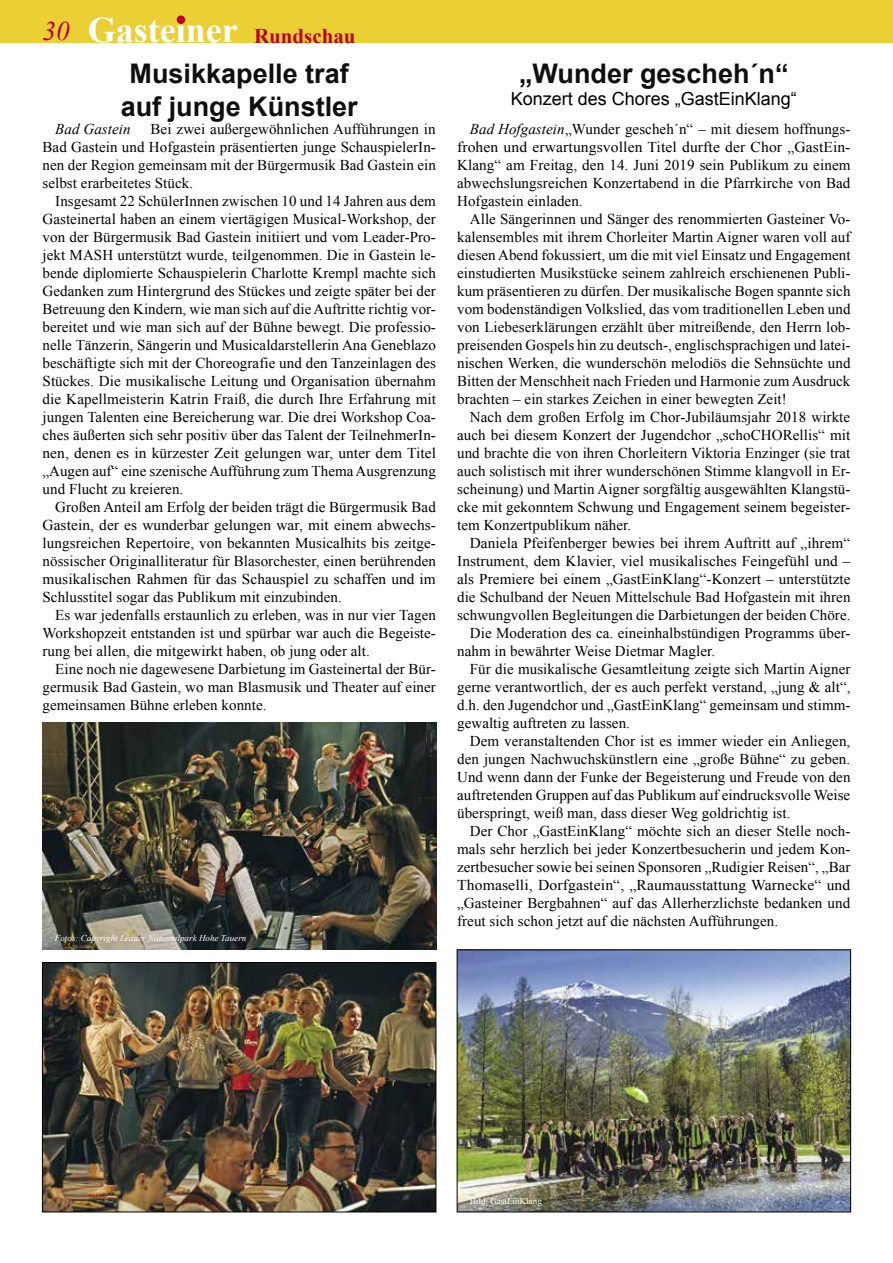
<style>
.page{position:relative;width:893px;height:1263px;background:#fff}
.page>*{position:absolute;margin:0;border:0;box-sizing:border-box;transform-origin:0 0}
.t1{font:700 36px "Times New Roman";color:#fff}
.t2{font:700 27px/32.4px "Arial";color:#0f0f0f;text-align:center}
.t3{font:18px "Arial";color:#000}
.t4{font:15px/18px "Times New Roman";letter-spacing:.005em;color:#000;text-align:justify}
.t5{font:15px "Times New Roman";letter-spacing:.005em;color:#000;scale:1.04 1}
.t6{font:italic 15px "Times New Roman";letter-spacing:.005em;color:#000}
.t7{font:italic 9px "Times New Roman";letter-spacing:.005em;color:#fff}
.t8{font:9px "Times New Roman";letter-spacing:.005em;color:#fff}
.s1{font-weight:400;font-style:italic;font-size:27px;color:#be0029}
.s2{font-size:21px;color:#be0029}
.s3{font-style:italic}
</style>
<div class="page">
<div style="left:0;top:0;width:893px;height:43px;background:#ebd035"></div>
<div style="left:177px;top:16px;width:8px;height:8px;background:#be0029;border-radius:50%"></div>
<img style="left:44px;top:964px;width:390px;height:246px">
<div style="left:42px;top:962px;width:394px;height:250px;border:1px solid #000"></div>
<img style="left:43px;top:722px;width:393px;height:227px">
<img style="left:459px;top:951px;width:390px;height:259px">
<div style="left:457px;top:949px;width:394px;height:263px;border:1px solid #000"></div>
<h1 class="t1" style="left:43px;top:5px;width:315px"><span class="s1">30</span> Gasteiner <span class="s2">Rundschau</span></h1>
<h2 class="t2" style="left:121px;top:59px;width:239px">Musikkapelle traf auf junge Künstler</h2>
<p class="t6" style="left:55px;top:118px;width:77px">Bad Gastein</p>
<p class="t4" style="left:43px;top:120px;width:395px;text-indent:108px">Bei zwei außergewöhnlichen Aufführungen in Bad Gastein und Hofgastein präsentierten junge SchauspielerIn&shy;nen der Region gemeinsam mit der Bürgermusik Bad Gastein ein selbst erarbeitetes Stück.</p>
<p class="t4" style="left:43px;top:192px;width:395px;text-indent:13px">Insgesamt 22 SchülerInnen zwischen 10 und 14 Jahren aus dem Gasteinertal haben an einem viertägigen Musical-Workshop, der von der Bürgermusik Bad Gastein initiiert und vom Leader-Pro&shy;jekt MASH unterstützt wurde, teilgenommen. Die in Gastein le&shy;bende diplomierte Schauspielerin Charlotte Krempl machte sich Gedanken zum Hintergrund des Stückes und zeigte später bei der Betreuung den Kindern, wie man sich auf die Auftritte richtig vor&shy;bereitet und wie man sich auf der Bühne bewegt. Die professio&shy;nelle Tänzerin, Sängerin und Musicaldarstellerin Ana Geneblazo beschäftigte sich mit der Choreografie und den Tanzeinlagen des Stückes. Die musikalische Leitung und Organisation übernahm die Kapellmeisterin Katrin Fraiß, die durch Ihre Erfahrung mit jungen Talenten eine Bereicherung war. Die drei Workshop Coa&shy;ches äußerten sich sehr positiv über das Talent der TeilnehmerIn&shy;nen, denen es in kürzester Zeit gelungen war, unter dem Titel „Augen auf“ eine szenische Aufführung zum Thema Ausgrenzung und Flucht zu kreieren.</p>
<p class="t4" style="left:43px;top:498px;width:395px;text-indent:13px">Großen Anteil am Erfolg der beiden trägt die Bürgermusik Bad Gastein, der es wunderbar gelungen war, mit einem abwechs&shy;lungsreichen Repertoire, von bekannten Musicalhits bis zeitge&shy;nössischer Originalliteratur für Blasorchester, einen berührenden musikalischen Rahmen für das Schauspiel zu schaffen und im Schlusstitel sogar das Publikum mit einzubinden.</p>
<p class="t4" style="left:43px;top:606px;width:395px;text-indent:13px">Es war jedenfalls erstaunlich zu erleben, was in nur vier Tagen Workshopzeit entstanden ist und spürbar war auch die Begeiste&shy;rung bei allen, die mitgewirkt haben, ob jung oder alt.</p>
<p class="t4" style="left:43px;top:660px;width:395px;text-indent:13px">Eine noch nie dagewesene Darbietung im Gasteinertal der Bür&shy;germusik Bad Gastein, wo man Blasmusik und Theater auf einer gemeinsamen Bühne erleben konnte.</p>
<p class="t7" style="left:55px;top:932px;width:193px">Fotos: Copyright Leader Nationalpark Hohe Tauern</p>
<h2 class="t2" style="left:519px;top:59px;width:271px">„Wunder gescheh´n“</h2>
<p class="t3" style="left:511px;top:87px;width:288px">Konzert des Chores „GastEinKlang“</p>
<p class="t4" style="left:457px;top:120px;width:395px;text-indent:13px"><span class="s3">Bad Hofgastein</span>„Wunder gescheh´n“ – mit diesem hoffnungs&shy;frohen und erwartungsvollen Titel durfte der Chor „GastEin-Klang“ am Freitag, den 14. Juni 2019 sein Publikum zu einem abwechslungsreichen Konzertabend in die Pfarrkirche von Bad Hofgastein einladen.</p>
<p class="t4" style="left:457px;top:210px;width:395px;text-indent:13px">Alle Sängerinnen und Sänger des renommierten Gasteiner Vo&shy;kalensembles mit ihrem Chorleiter Martin Aigner waren voll auf diesen Abend fokussiert, um die mit viel Einsatz und Engagement einstudierten Musikstücke seinem zahlreich erschienenen Publi&shy;kum präsentieren zu dürfen. Der musikalische Bogen spannte sich vom bodenständigen Volkslied, das vom traditionellen Leben und von Liebeserklärungen erzählt über mitreißende, den Herrn lob&shy;preisenden Gospels hin zu deutsch-, englischsprachigen und latei&shy;nischen Werken, die wunderschön melodiös die Sehnsüchte und Bitten der Menschheit nach Frieden und Harmonie zum Ausdruck brachten – ein starkes Zeichen in einer bewegten Zeit!</p>
<p class="t4" style="left:457px;top:408px;width:395px;text-indent:13px">Nach dem großen Erfolg im Chor-Jubiläumsjahr 2018 wirkte auch bei diesem Konzert der Jugendchor „schoCHORellis“ mit und brachte die von ihren Chorleitern Viktoria Enzinger (sie trat auch solistisch mit ihrer wunderschönen Stimme klangvoll in Er&shy;scheinung) und Martin Aigner sorgfältig ausgewählten Klangstü&shy;cke mit gekonntem Schwung und Engagement seinem begeister&shy;tem Konzertpublikum näher.</p>
<p class="t4" style="left:470px;top:534px;width:382px">Daniela Pfeifenberger bewies bei ihrem Auftritt auf „ihrem“</p>
<p class="t4" style="left:457px;top:552px;width:395px">Instrument, dem Klavier, viel musikalisches Feingefühl und –</p>
<p class="t4" style="left:457px;top:570px;width:395px">als Premiere bei einem „GastEinKlang“-Konzert – unterstützte</p>
<p class="t4" style="left:457px;top:588px;width:395px">die Schulband der Neuen Mittelschule Bad Hofgastein mit ihren</p>
<p class="t4" style="left:457px;top:606px;width:395px">schwungvollen Begleitungen die Darbietungen der beiden Chöre.</p>
<p class="t4" style="left:470px;top:624px;width:382px">Die Moderation des ca. eineinhalbstündigen Programms über-</p>
<p class="t4" style="left:457px;top:642px;width:259px">nahm in bewährter Weise Dietmar Magler.</p>
<p class="t4" style="left:470px;top:660px;width:382px">Für die musikalische Gesamtleitung zeigte sich Martin Aigner</p>
<p class="t4" style="left:457px;top:678px;width:395px">gerne verantwortlich, der es auch perfekt verstand, „jung &amp; alt“,</p>
<p class="t4" style="left:457px;top:696px;width:395px">d.h. den Jugendchor und „GastEinKlang“ gemeinsam und stimm-</p>
<p class="t4" style="left:457px;top:714px;width:174px">gewaltig auftreten zu lassen.</p>
<p class="t4" style="left:470px;top:732px;width:382px">Dem veranstaltenden Chor ist es immer wieder ein Anliegen,</p>
<p class="t4" style="left:457px;top:750px;width:395px">den jungen Nachwuchskünstlern eine „große Bühne“ zu geben.</p>
<p class="t4" style="left:457px;top:768px;width:395px">Und wenn dann der Funke der Begeisterung und Freude von den</p>
<p class="t4" style="left:457px;top:786px;width:395px">auftretenden Gruppen auf das Publikum auf eindrucksvolle Weise</p>
<p class="t4" style="left:457px;top:804px;width:335px">überspringt, weiß man, dass dieser Weg goldrichtig ist.</p>
<p class="t4" style="left:470px;top:822px;width:382px">Der Chor „GastEinKlang“ möchte sich an dieser Stelle noch-</p>
<p class="t4" style="left:457px;top:840px;width:395px">mals sehr herzlich bei jeder Konzertbesucherin und jedem Kon-</p>
<p class="t4" style="left:457px;top:858px;width:395px">zertbesucher sowie bei seinen Sponsoren „Rudigier Reisen“, „Bar</p>
<p class="t5" style="left:457px;top:875px;width:380px">Thomaselli, Dorfgastein“, „Raumausstattung Warnecke“ und</p>
<p class="t4" style="left:457px;top:894px;width:395px">„Gasteiner Bergbahnen“ auf das Allerherzlichste bedanken und</p>
<p class="t4" style="left:457px;top:912px;width:323px">freut sich schon jetzt auf die nächsten Aufführungen.</p>
<p class="t8" style="left:470px;top:1195px;width:74px">Bild: GastEinKlang</p>
</div>
